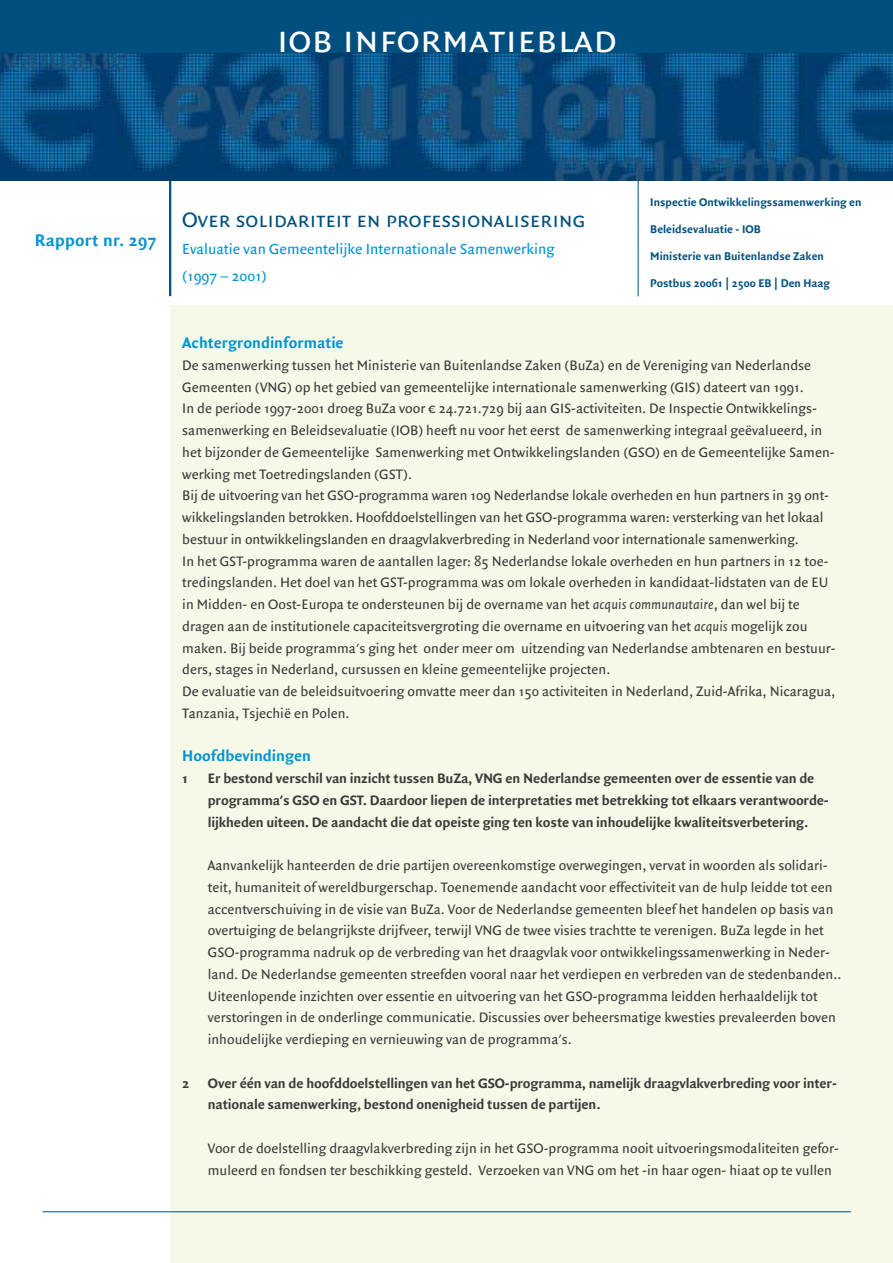
<style>
.page{position:relative;width:893px;height:1263px;background:#fff}
.page>*{position:absolute;margin:0;border:0;box-sizing:border-box;transform-origin:0 0}
.t1{font:40.5px "Quadraat Sans Caps";color:#fff}
.t2{font:22.5px "Quadraat Sans Caps";color:#004f7f}
.t3{font:700 18px "Quadraat Sans";letter-spacing:.015em;color:#0094d3}
.t4{font:700 16.5px "Quadraat Sans";color:#0094d3}
.t5{font:15.75px/27px "Quadraat Sans";color:#0094d3}
.t6{font:14.7px/21.8px "Quadraat Sans";color:#3b3b3b}
.t7{font:700 14.7px/21.8px "Quadraat Sans";letter-spacing:-.01em;color:#3b3b3b}
.t8{font:700 12px "Quadraat Sans";color:#004f7f}
.s1{font-style:italic}
</style>
<div class="page">
<div style="left:170px;top:304px;width:722px;height:959px;background:#f6f9e7"></div>
<hr style="left:637px;top:156px;width:1px;height:140px;background:#004f7f">
<hr style="left:169px;top:169px;width:2px;height:127px;background:#004f7f">
<div style="left:0;top:0;width:892px;height:53px;background:#004f7f"></div>
<img style="left:0;top:53px;width:892px;height:128px">
<hr style="left:43px;top:1211px;width:807px;height:1px;background:#004f7f">
<h1 class="t1" style="left:277px;top:15px;width:341px">iob informatieblad</h1>
<p class="t3" style="left:35px;top:234px;width:123px">Rapport nr. 297</p>
<h2 class="t2" style="left:182px;top:206px;width:405px">Over solidariteit en professionalisering</h2>
<p class="t5" style="left:182px;top:237px;width:374px">Evaluatie van Gemeentelijke Internationale Samenwerking (1997 – 2001)</p>
<p class="t8" style="left:650px;top:197px;width:213px">Inspectie Ontwikkelingssamenwerking en</p>
<p class="t8" style="left:650px;top:224px;width:112px">Beleidsevaluatie - IOB</p>
<p class="t8" style="left:650px;top:251px;width:175px">Ministerie van Buitenlandse Zaken</p>
<p class="t8" style="left:650px;top:278px;width:181px">Postbus 20061 | 2500 EB | Den Haag</p>
<p class="t4" style="left:182px;top:336px;width:163px">Achtergrondinformatie</p>
<p class="t6" style="left:182px;top:355px;width:654px">De samenwerking tussen het Ministerie van Buitenlandse Zaken (BuZa) en de Vereniging van Nederlandse Gemeenten (VNG) op het gebied van gemeentelijke internationale samenwerking (GIS) dateert van 1991.<br>In de periode 1997-2001 droeg BuZa voor € 24.721.729 bij aan GIS-activiteiten. De Inspectie Ontwikkelings&shy;samenwerking en Beleidsevaluatie (IOB) heeft nu voor het eerst de samenwerking integraal geëvalueerd, in het bijzonder de Gemeentelijke Samenwerking met Ontwikkelingslanden (GSO) en de Gemeentelijke Samen&shy;werking met Toetredingslanden (GST).<br>Bij de uitvoering van het GSO-programma waren 109 Nederlandse lokale overheden en hun partners in 39 ont&shy;wikkelingslanden betrokken. Hoofddoelstellingen van het GSO-programma waren: versterking van het lokaal bestuur in ontwikkelingslanden en draagvlakverbreding in Nederland voor internationale samenwerking.<br>In het GST-programma waren de aantallen lager: 85 Nederlandse lokale overheden en hun partners in 12 toe&shy;tredingslanden. Het doel van het GST-programma was om lokale overheden in kandidaat-lidstaten van de EU in Midden- en Oost-Europa te ondersteunen bij de overname van het <span class="s1">acquis communautaire</span>, dan wel bij te dragen aan de institutionele capaciteitsvergroting die overname en uitvoering van het <span class="s1">acquis</span> mogelijk zou maken. Bij beide programma's ging het onder meer om uitzending van Nederlandse ambtenaren en bestuur&shy;ders, stages in Nederland, cursussen en kleine gemeentelijke projecten.<br>De evaluatie van de beleidsuitvoering omvatte meer dan 150 activiteiten in Nederland, Zuid-Afrika, Nicaragua, Tanzania, Tsjechië en Polen.</p>
<p class="t4" style="left:182px;top:750px;width:130px">Hoofdbevindingen</p>
<p class="t7" style="left:182px;top:769px;width:7px">1</p>
<p class="t7" style="left:208px;top:769px;width:622px">Er bestond verschil van inzicht tussen BuZa, VNG en Nederlandse gemeenten over de essentie van de programma's GSO en GST. Daardoor liepen de interpretaties met betrekking tot elkaars verantwoorde&shy;lijkheden uiteen. De aandacht die dat opeiste ging ten koste van inhoudelijke kwaliteitsverbetering.</p>
<p class="t6" style="left:208px;top:856px;width:635px">Aanvankelijk hanteerden de drie partijen overeenkomstige overwegingen, vervat in woorden als solidari&shy;teit, humaniteit of wereldburgerschap. Toenemende aandacht voor effectiviteit van de hulp leidde tot een accentverschuiving in de visie van BuZa. Voor de Nederlandse gemeenten bleef het handelen op basis van overtuiging de belangrijkste drijfveer, terwijl VNG de twee visies trachtte te verenigen. BuZa legde in het GSO-programma nadruk op de verbreding van het draagvlak voor ontwikkelingssamenwerking in Neder&shy;land. De Nederlandse gemeenten streefden vooral naar het verdiepen en verbreden van de stedenbanden..<br>Uiteenlopende inzichten over essentie en uitvoering van het GSO-programma leidden herhaaldelijk tot verstoringen in de onderlinge communicatie. Discussies over beheersmatige kwesties prevaleerden boven inhoudelijke verdieping en vernieuwing van de programma's.</p>
<p class="t7" style="left:208px;top:1073px;width:630px;text-indent:-26px">2 Over één van de hoofddoelstellingen van het GSO-programma, namelijk draagvlakverbreding voor inter&shy;nationale samenwerking, bestond onenigheid tussen de partijen.</p>
<p class="t6" style="left:208px;top:1138px;width:632px">Voor de doelstelling draagvlakverbreding zijn in het GSO-programma nooit uitvoeringsmodaliteiten gefor&shy;muleerd en fondsen ter beschikking gesteld. Verzoeken van VNG om het -in haar ogen- hiaat op te vullen</p>
</div>
